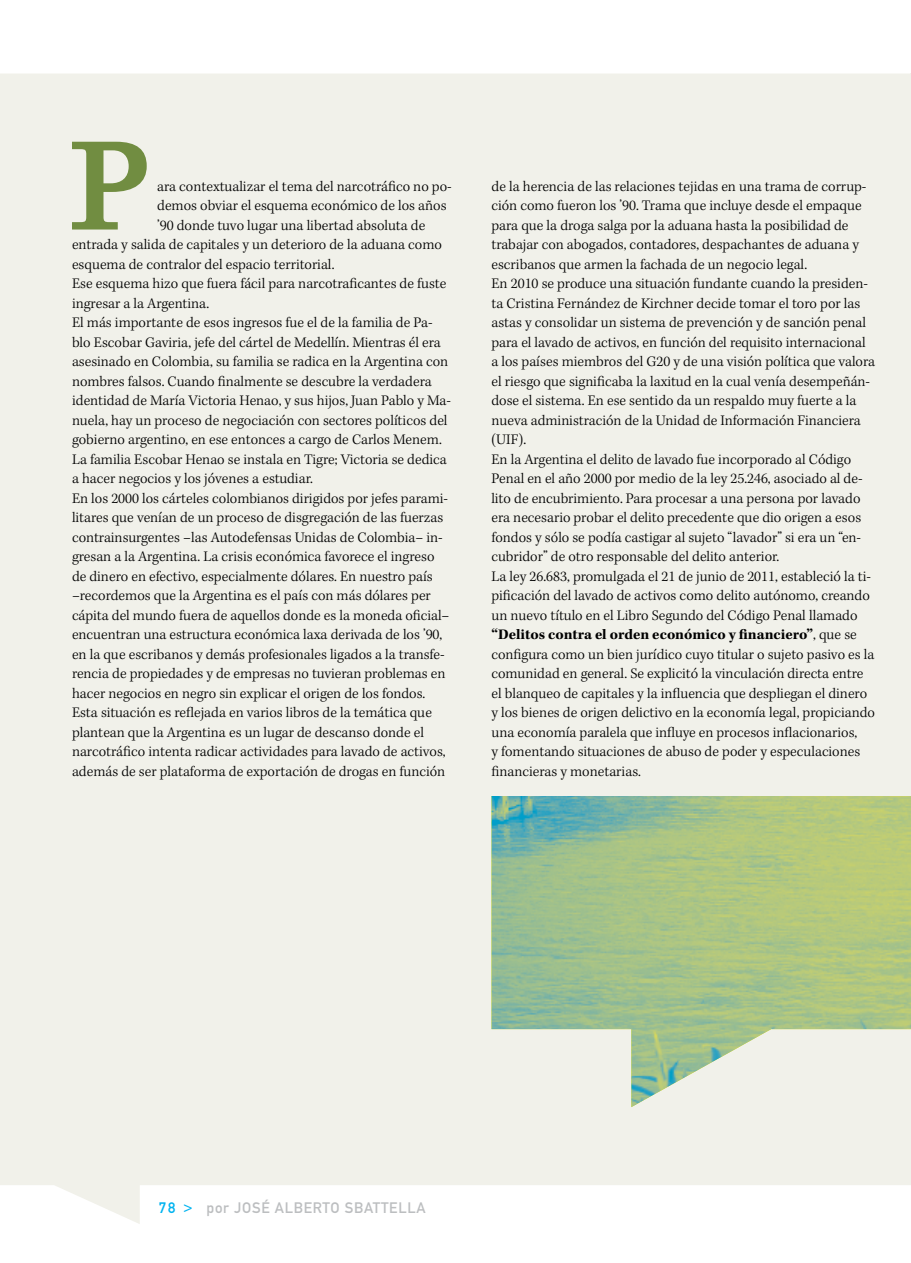
<style>
.page{position:relative;width:911px;height:1263px;background:#fff}
.page>*{position:absolute;margin:0;border:0;box-sizing:border-box;transform-origin:0 0}
.t1{font:700 134.7px "Egyptienne F";color:#718d41}
.t2{font:300 15px/19.5px "Kepler Std";color:#000}
.t3{font:15px "DIN Mittelschrift";letter-spacing:.05em;color:#bcbec0}
.s1{font-weight:700}
.s2{color:#00b3f0}
</style>
<div class="page">
<div style="left:0;top:73px;width:911px;height:1151px;background:#f1f1ea"></div>
<img style="left:491px;top:795px;width:420px;height:312px">
<div style="left:491px;top:756px;width:420px;height:39px;background:#f1f1ea"></div>
<div style="left:875px;top:386px;width:36px;height:390px;background:#f1f1ea"></div>
<div style="left:491px;top:171px;width:384px;height:605px;background:#f1f1ea"></div>
<h1 class="t1" style="left:68px;top:111px;width:84px">P</h1>
<p class="t2" style="left:157px;top:177px;width:296px">ara contextualizar el tema del narcotráfico no po-</p>
<p class="t2" style="left:157px;top:196px;width:291px">demos obviar el esquema económico de los años</p>
<p class="t2" style="left:157px;top:216px;width:270px">’90 donde tuvo lugar una libertad absoluta de</p>
<p class="t2" style="left:72px;top:235px;width:371px">entrada y salida de capitales y un deterioro de la aduana como</p>
<p class="t2" style="left:72px;top:255px;width:264px">esquema de contralor del espacio territorial.</p>
<p class="t2" style="left:72px;top:274px;width:376px">Ese esquema hizo que fuera fácil para narcotraficantes de fuste</p>
<p class="t2" style="left:72px;top:294px;width:139px">ingresar a la Argentina.</p>
<p class="t2" style="left:72px;top:313px;width:362px">El más importante de esos ingresos fue el de la familia de Pa-</p>
<p class="t2" style="left:72px;top:333px;width:370px">blo Escobar Gaviria, jefe del cártel de Medellín. Mientras él era</p>
<p class="t2" style="left:72px;top:352px;width:378px">asesinado en Colombia, su familia se radica en la Argentina con</p>
<p class="t2" style="left:72px;top:372px;width:361px">nombres falsos. Cuando finalmente se descubre la verdadera</p>
<p class="t2" style="left:72px;top:391px;width:380px">identidad de María Victoria Henao, y sus hijos, Juan Pablo y Ma-</p>
<p class="t2" style="left:72px;top:411px;width:377px">nuela, hay un proceso de negociación con sectores políticos del</p>
<p class="t2" style="left:72px;top:430px;width:372px">gobierno argentino, en ese entonces a cargo de Carlos Menem.</p>
<p class="t2" style="left:72px;top:450px;width:376px">La familia Escobar Henao se instala en Tigre; Victoria se dedica</p>
<p class="t2" style="left:72px;top:469px;width:243px">a hacer negocios y los jóvenes a estudiar.</p>
<p class="t2" style="left:72px;top:489px;width:377px">En los 2000 los cárteles colombianos dirigidos por jefes parami-</p>
<p class="t2" style="left:72px;top:508px;width:373px">litares que venían de un proceso de disgregación de las fuerzas</p>
<p class="t2" style="left:72px;top:528px;width:372px">contrainsurgentes –las Autodefensas Unidas de Colombia– in-</p>
<p class="t2" style="left:72px;top:547px;width:364px">gresan a la Argentina. La crisis económica favorece el ingreso</p>
<p class="t2" style="left:72px;top:567px;width:362px">de dinero en efectivo, especialmente dólares. En nuestro país</p>
<p class="t2" style="left:72px;top:586px;width:360px">–recordemos que la Argentina es el país con más dólares per</p>
<p class="t2" style="left:72px;top:606px;width:379px">cápita del mundo fuera de aquellos donde es la moneda oficial–</p>
<p class="t2" style="left:72px;top:625px;width:372px">encuentran una estructura económica laxa derivada de los ’90,</p>
<p class="t2" style="left:72px;top:645px;width:374px">en la que escribanos y demás profesionales ligados a la transfe-</p>
<p class="t2" style="left:72px;top:664px;width:375px">rencia de propiedades y de empresas no tuvieran problemas en</p>
<p class="t2" style="left:72px;top:684px;width:355px">hacer negocios en negro sin explicar el origen de los fondos.</p>
<p class="t2" style="left:72px;top:703px;width:361px">Esta situación es reflejada en varios libros de la temática que</p>
<p class="t2" style="left:72px;top:723px;width:353px">plantean que la Argentina es un lugar de descanso donde el</p>
<p class="t2" style="left:72px;top:742px;width:375px">narcotráfico intenta radicar actividades para lavado de activos,</p>
<p class="t2" style="left:72px;top:762px;width:375px">además de ser plataforma de exportación de drogas en función</p>
<p class="t2" style="left:491px;top:177px;width:385px">de la herencia de las relaciones tejidas en una trama de corrup&shy;ción como fueron los ’90. Trama que incluye desde el empaque para que la droga salga por la aduana hasta la posibilidad de trabajar con abogados, contadores, despachantes de aduana y escribanos que armen la fachada de un negocio legal.<br>En 2010 se produce una situación fundante cuando la presiden&shy;ta Cristina Fernández de Kirchner decide tomar el toro por las astas y consolidar un sistema de prevención y de sanción penal para el lavado de activos, en función del requisito internacional a los países miembros del G20 y de una visión política que valora el riesgo que significaba la laxitud en la cual venía desempeñán&shy;dose el sistema. En ese sentido da un respaldo muy fuerte a la nueva administración de la Unidad de Información Financiera (UIF).<br>En la Argentina el delito de lavado fue incorporado al Código Penal en el año 2000 por medio de la ley 25.246, asociado al de&shy;lito de encubrimiento. Para procesar a una persona por lavado era necesario probar el delito precedente que dio origen a esos fondos y sólo se podía castigar al sujeto “lavador” si era un “en&shy;cubridor” de otro responsable del delito anterior.<br>La ley 26.683, promulgada el 21 de junio de 2011, estableció la ti&shy;pificación del lavado de activos como delito autónomo, creando un nuevo título en el Libro Segundo del Código Penal llamado <span class="s1">“Delitos contra el orden económico y financiero”</span>, que se configura como un bien jurídico cuyo titular o sujeto pasivo es la comunidad en general. Se explicitó la vinculación directa entre el blanqueo de capitales y la influencia que despliegan el dinero y los bienes de origen delictivo en la economía legal, propiciando una economía paralela que influye en procesos inflacionarios,<br>y fomentando situaciones de abuso de poder y especulaciones financieras y monetarias.</p>
<p class="t3" style="left:159px;top:1199px;width:268px"><span class="s2">78 &gt;</span> POR JOSÉ ALBERTO SBATTELLA</p>
</div>
